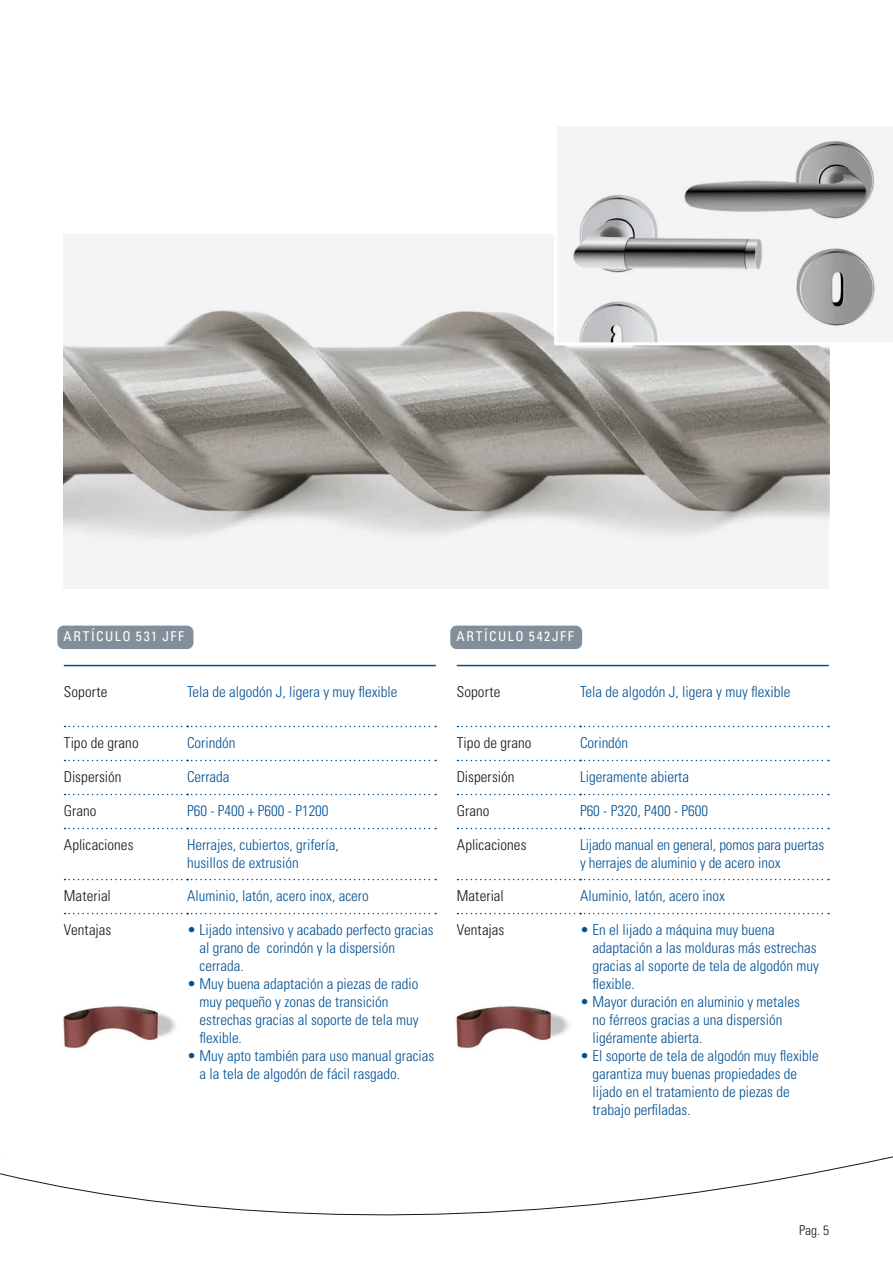
<style>
.page{position:relative;width:893px;height:1263px;background:#fff}
.page>*{position:absolute;margin:0;border:0;box-sizing:border-box;transform-origin:0 0}
.Tabellenzeilen_blau{font:300 condensed 15px/18px "Univers LT Std";color:#005194}
.Tabellenzeilen_schwarz{font:300 condensed 15px "Univers LT Std";letter-spacing:.005em;color:#1f1410}
.Subline{font:condensed 13.5px "Univers LT Std";letter-spacing:.12em;color:#fff}
.Paginierung{font:300 condensed 13.5px "Univers LT Std";color:#1f1410}
</style>
<div class="page">
<img style="left:64px;top:234px;width:765px;height:355px">
<svg style="left:0;top:1156px;width:893px;height:60px"></svg>
<hr style="left:64px;top:665px;width:372px;height:1px;background:#005194">
<hr style="left:457px;top:665px;width:372px;height:1px;background:#005194">
<svg style="left:554px;top:127px;width:339px;height:218px"></svg>
<img style="left:63px;top:1006px;width:113px;height:42px">
<img style="left:456px;top:1006px;width:113px;height:42px">
<div style="left:450px;top:626px;width:132px;height:23px;background:#828f9b;border-radius:6px"></div>
<div style="left:57px;top:626px;width:136px;height:23px;background:#828f9b;border-radius:6px"></div>
<svg style="left:65px;top:726px;width:371px;height:1px"></svg>
<svg style="left:65px;top:760px;width:371px;height:1px"></svg>
<svg style="left:65px;top:794px;width:371px;height:1px"></svg>
<svg style="left:65px;top:828px;width:371px;height:1px"></svg>
<svg style="left:65px;top:879px;width:371px;height:1px"></svg>
<svg style="left:65px;top:913px;width:371px;height:1px"></svg>
<svg style="left:457px;top:726px;width:372px;height:1px"></svg>
<svg style="left:457px;top:760px;width:372px;height:1px"></svg>
<svg style="left:457px;top:794px;width:372px;height:1px"></svg>
<svg style="left:457px;top:828px;width:372px;height:1px"></svg>
<svg style="left:457px;top:879px;width:372px;height:1px"></svg>
<svg style="left:457px;top:913px;width:372px;height:1px"></svg>
<p class="Subline" style="left:64px;top:628px;width:122px">ARTÍCULO 531 JFF</p>
<p class="Subline" style="left:457px;top:628px;width:119px">ARTÍCULO 542JFF</p>
<p class="Tabellenzeilen_schwarz" style="left:64px;top:683px;width:45px">Soporte</p>
<p class="Tabellenzeilen_blau" style="left:187px;top:683px;width:212px">Tela de algodón J, ligera y muy flexible</p>
<p class="Tabellenzeilen_schwarz" style="left:64px;top:734px;width:76px">Tipo de grano</p>
<p class="Tabellenzeilen_blau" style="left:187px;top:734px;width:50px">Corindón</p>
<p class="Tabellenzeilen_schwarz" style="left:64px;top:768px;width:59px">Dispersión</p>
<p class="Tabellenzeilen_blau" style="left:187px;top:768px;width:44px">Cerrada</p>
<p class="Tabellenzeilen_schwarz" style="left:64px;top:802px;width:34px">Grano</p>
<p class="Tabellenzeilen_blau" style="left:187px;top:802px;width:143px">P60 - P400 + P600 - P1200</p>
<p class="Tabellenzeilen_schwarz" style="left:64px;top:836px;width:71px">Aplicaciones</p>
<p class="Tabellenzeilen_blau" style="left:187px;top:836px;width:153px">Herrajes, cubiertos, grifería,</p>
<p class="Tabellenzeilen_blau" style="left:187px;top:854px;width:113px">husillos de extrusión</p>
<p class="Tabellenzeilen_schwarz" style="left:64px;top:887px;width:49px">Material</p>
<p class="Tabellenzeilen_blau" style="left:187px;top:887px;width:183px">Aluminio, latón, acero inox, acero</p>
<p class="Tabellenzeilen_schwarz" style="left:64px;top:921px;width:49px">Ventajas</p>
<p class="Tabellenzeilen_blau" style="left:200px;top:921px;width:236px;text-indent:-12px">• Lijado intensivo y acabado perfecto gracias al grano de corindón y la dispersión cerrada.</p>
<p class="Tabellenzeilen_blau" style="left:200px;top:975px;width:221px;text-indent:-12px">• Muy buena adaptación a piezas de radio muy pequeño y zonas de transición estrechas gracias al soporte de tela muy flexible.</p>
<p class="Tabellenzeilen_blau" style="left:200px;top:1047px;width:236px;text-indent:-12px">• Muy apto también para uso manual gracias a la tela de algodón de fácil rasgado.</p>
<p class="Tabellenzeilen_schwarz" style="left:457px;top:683px;width:45px">Soporte</p>
<p class="Tabellenzeilen_blau" style="left:580px;top:683px;width:212px">Tela de algodón J, ligera y muy flexible</p>
<p class="Tabellenzeilen_schwarz" style="left:457px;top:734px;width:76px">Tipo de grano</p>
<p class="Tabellenzeilen_blau" style="left:580px;top:734px;width:50px">Corindón</p>
<p class="Tabellenzeilen_schwarz" style="left:457px;top:768px;width:59px">Dispersión</p>
<p class="Tabellenzeilen_blau" style="left:580px;top:768px;width:111px">Ligeramente abierta</p>
<p class="Tabellenzeilen_schwarz" style="left:457px;top:802px;width:34px">Grano</p>
<p class="Tabellenzeilen_blau" style="left:580px;top:802px;width:130px">P60 - P320, P400 - P600</p>
<p class="Tabellenzeilen_schwarz" style="left:457px;top:836px;width:71px">Aplicaciones</p>
<p class="Tabellenzeilen_blau" style="left:580px;top:836px;width:246px">Lijado manual en general, pomos para puertas y herrajes de aluminio y de acero inox</p>
<p class="Tabellenzeilen_schwarz" style="left:457px;top:887px;width:49px">Material</p>
<p class="Tabellenzeilen_blau" style="left:580px;top:887px;width:146px">Aluminio, latón, acero inox</p>
<p class="Tabellenzeilen_schwarz" style="left:457px;top:921px;width:49px">Ventajas</p>
<p class="Tabellenzeilen_blau" style="left:592px;top:921px;width:228px;text-indent:-12px">• En el lijado a máquina muy buena adaptación a las molduras más estrechas gracias al soporte de tela de algodón muy flexible.</p>
<p class="Tabellenzeilen_blau" style="left:592px;top:993px;width:209px;text-indent:-12px">• Mayor duración en aluminio y metales no férreos gracias a una dispersión ligéramente abierta.</p>
<p class="Tabellenzeilen_blau" style="left:592px;top:1047px;width:228px;text-indent:-12px">• El soporte de tela de algodón muy flexible garantiza muy buenas propiedades de lijado en el tratamiento de piezas de trabajo perfiladas.</p>
<p class="Paginierung" style="left:799px;top:1222px;width:31px">Pag. 5</p>
</div>
